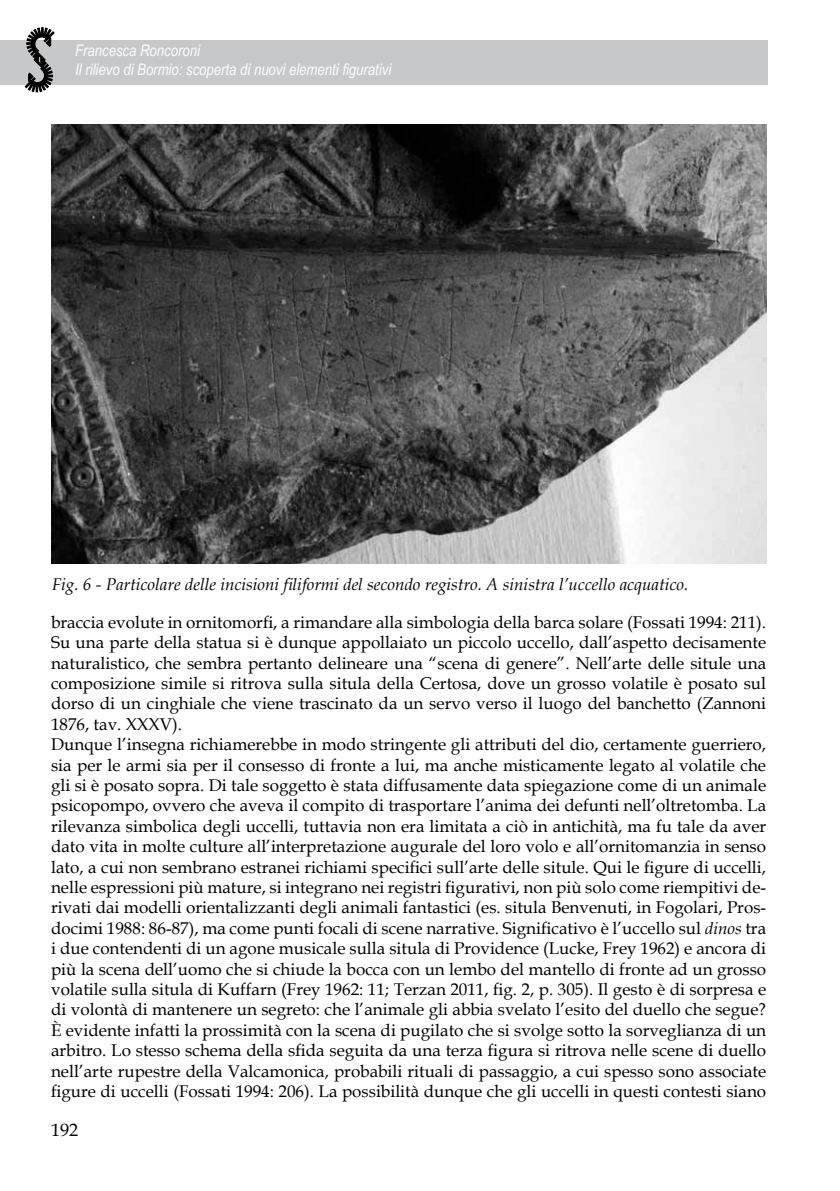
<style>
.page{position:relative;width:840px;height:1191px;background:#fff}
.page>*{position:absolute;margin:0;border:0;box-sizing:border-box;transform-origin:0 0}
.t1{font:18px "Book Antiqua";color:#000}
.t2{font:17px/20.4px "Book Antiqua";color:#000;text-align:justify}
.t3{font:italic 17px "Book Antiqua";color:#000}
.t4{font:italic 16px/19.2px "Arial Narrow";color:#fff}
.s1{font-style:italic}
</style>
<div class="page">
<div style="left:0;top:40px;width:767px;height:45px;background:#c7c8ca"></div>
<svg style="left:25px;top:27px;width:30px;height:65px"></svg>
<img style="left:51px;top:125px;width:714px;height:438px">
<p class="t4" style="left:75px;top:41px;width:317px">Francesca Roncoroni<br>Il rilievo di Bormio: scoperta di nuovi elementi figurativi</p>
<p class="t3" style="left:52px;top:572px;width:637px">Fig. 6 - Particolare delle incisioni filiformi del secondo registro. A sinistra l’uccello acquatico.</p>
<p class="t2" style="left:51px;top:611px;width:716px">braccia evolute in ornitomorfi, a rimandare alla simbologia della barca solare (Fossati 1994: 211).<br>Su una parte della statua si è dunque appollaiato un piccolo uccello, dall’aspetto decisamente naturalistico, che sembra pertanto delineare una “scena di genere”. Nell’arte delle situle una composizione simile si ritrova sulla situla della Certosa, dove un grosso volatile è posato sul dorso di un cinghiale che viene trascinato da un servo verso il luogo del banchetto (Zannoni 1876, tav. XXX</p>
<p class="t2" style="left:51px;top:713px;width:716px;text-align:left;text-indent:109px">V).<br>Dunque l’insegna richiamerebbe in modo stringente gli attributi del dio, certamente guerriero, sia per le armi sia per il consesso di fronte a lui, ma anche misticamente legato al volatile che gli si è posato sopra. Di tale soggetto è stata diffusamente data spiegazione come di un animale psicopompo, ovvero che aveva il compito di trasportare l’anima dei defunti nell’oltretomba. La rilevanza simbolica degli uccelli, tuttavia non era limitata a ciò in antichità, ma fu tale da aver dato vita in molte culture all’interpretazione augurale del loro volo e all’ornitomanzia in senso lato, a cui non sembrano estranei richiami specifici sull’arte delle situle. Qui le figure di uccelli, nelle espressioni più mature, si integrano nei registri figurativi, non più solo come riempitivi de&shy;rivati dai modelli orientalizzanti degli animali fantastici (es. situla Benvenuti, in Fogolari, Pros&shy;docimi 1988: 86-87), ma come punti focali di scene narrative. Significativo è l’uccello sul <span class="s1">dinos</span> tra i due contendenti di un agone musicale sulla situla di Providence (Lucke, Frey 1962) e ancora di più la scena dell’uomo che si chiude la bocca con un lembo del mantello di fronte ad un grosso volatile sulla situla di Kuffarn (Frey 1962: 11; Terzan 2011, fig. 2, p. 305). Il gesto è di sorpresa e di volontà di mantenere un segreto: che l’animale gli abbia svelato l’esito del duello che segue?<br>È evidente infatti la prossimità con la scena di pugilato che si svolge sotto la sorveglianza di un arbitro. Lo stesso schema della sfida seguita da una terza figura si ritrova nelle scene di duello nell’arte rupestre della Valcamonica, probabili rituali di passaggio, a cui spesso sono associate figure di uccelli (Fossati 1994: 206). La possibilità dunque che gli uccelli in questi contesti siano</p>
<p class="t1" style="left:51px;top:1117px;width:29px">192</p>
</div>
